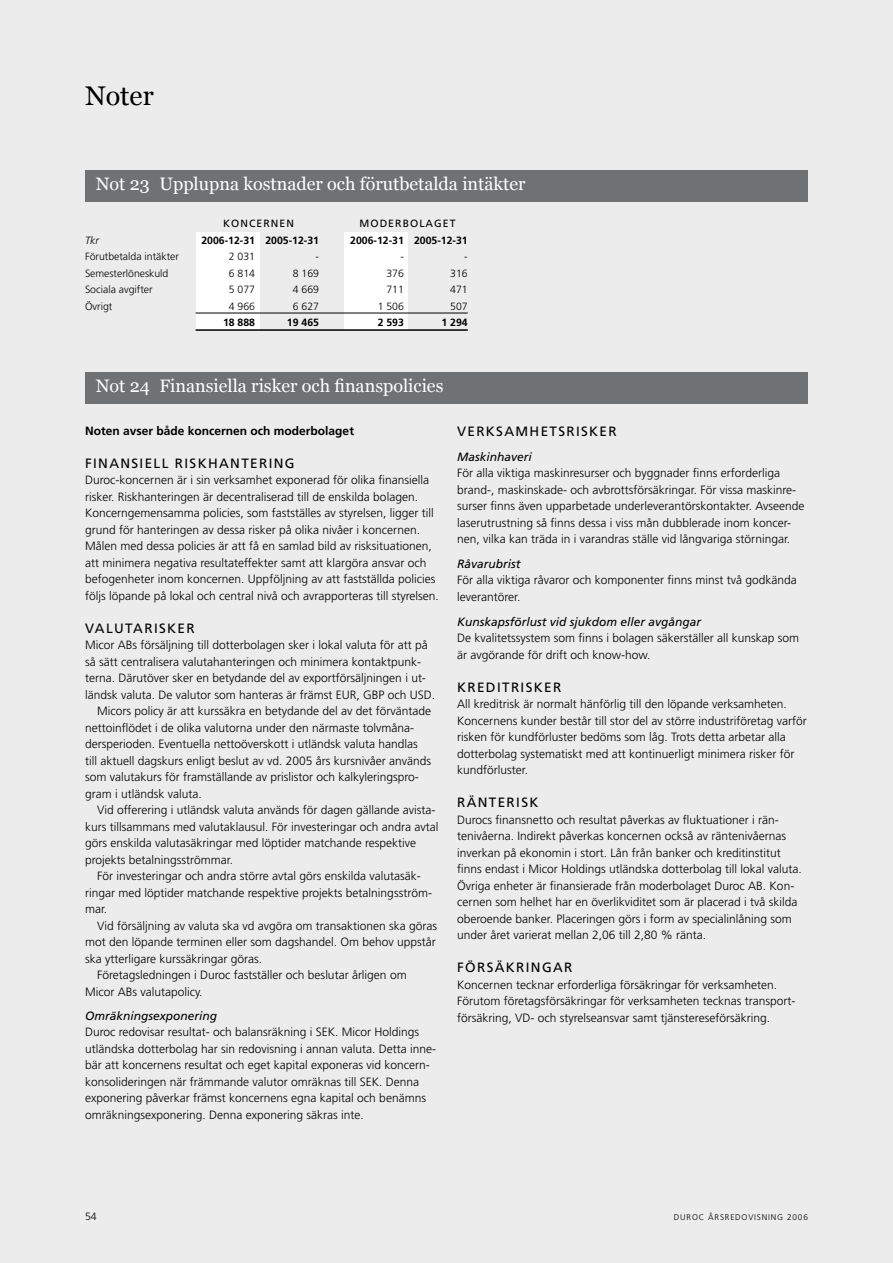
<style>
.page{position:relative;width:893px;height:1263px;background:#ececed}
.page>*{position:absolute;margin:0;border:0;box-sizing:border-box;transform-origin:0 0}
.t1{font:27px "Georgia";color:#000}
.t2{font:18px "Georgia";color:#fff}
.t3{font:13.5px "Frutiger";letter-spacing:.1em;color:#000}
.t4{font:300 12px/16.5px "Frutiger";color:#000}
.t5{font:italic 12px "Frutiger";color:#000}
.t6{font:700 12px "Frutiger";color:#000}
.t7{font:300 10.5px "Frutiger";color:#000}
.t8{font:700 10.5px "Frutiger";color:#000}
.t9{font:10.5px "Frutiger";color:#000}
.t10{font:italic 300 10.5px "Frutiger";color:#000}
.t11{font:300 8.25px "Frutiger";letter-spacing:.1em;color:#000}
</style>
<div class="page">
<div style="left:85px;top:170px;width:723px;height:32px;background:#707173"></div>
<div style="left:196px;top:232px;width:63px;height:98px;background:#fff"></div>
<div style="left:344px;top:232px;width:64px;height:98px;background:#fff"></div>
<hr style="left:196px;top:313px;width:272px;height:1px;background:#000">
<hr style="left:196px;top:329px;width:272px;height:2px;background:#000">
<div style="left:85px;top:372px;width:723px;height:32px;background:#707173"></div>
<h1 class="t1" style="left:85px;top:81px;width:70px">Noter</h1>
<h2 class="t2" style="left:96px;top:174px;width:431px">Not 23 Upplupna kostnader och förutbetalda intäkter</h2>
<p class="t9" style="left:223px;top:217px;width:5px">KONCERNENMODERBOL</p>
<p class="t9" style="left:426px;top:217px;width:17px">AGET</p>
<p class="t10" style="left:85px;top:234px;width:15px">Tkr</p>
<p class="t8" style="left:201px;top:234px;width:119px">2006-12-31 2005-12-31</p>
<p class="t8" style="left:350px;top:234px;width:119px">2006-12-31 2005-12-31</p>
<p class="t7" style="left:85px;top:251px;width:95px">Förutbetalda intäkter</p>
<p class="t7" style="left:229px;top:251px;width:23px">2 031---</p>
<p class="t7" style="left:85px;top:267px;width:85px">Semesterlöneskuld</p>
<p class="t7" style="left:229px;top:267px;width:28px">6 81 4</p>
<p class="t7" style="left:293px;top:267px;width:28px">8 1 69</p>
<p class="t7" style="left:386px;top:267px;width:19px">376</p>
<p class="t7" style="left:450px;top:267px;width:19px">31 6</p>
<p class="t7" style="left:85px;top:284px;width:69px">Sociala avgifter</p>
<p class="t7" style="left:229px;top:284px;width:28px">5 077</p>
<p class="t7" style="left:293px;top:284px;width:28px">4 669</p>
<p class="t7" style="left:386px;top:284px;width:11px">711</p>
<p class="t7" style="left:450px;top:284px;width:15px">471</p>
<p class="t7" style="left:85px;top:300px;width:29px">Övrigt</p>
<p class="t7" style="left:229px;top:300px;width:28px">4 966</p>
<p class="t7" style="left:293px;top:300px;width:28px">6 627</p>
<p class="t7" style="left:378px;top:300px;width:28px">1 506</p>
<p class="t7" style="left:450px;top:300px;width:19px">507</p>
<p class="t8" style="left:223px;top:316px;width:34px">18 888</p>
<p class="t8" style="left:287px;top:316px;width:34px">19 465</p>
<p class="t8" style="left:378px;top:316px;width:28px">2 593</p>
<p class="t8" style="left:441px;top:316px;width:28px">1 294</p>
<h2 class="t2" style="left:96px;top:376px;width:349px">Not 24 Finansiella risker och finanspolicies</h2>
<p class="t6" style="left:85px;top:423px;width:270px">Noten avser både koncernen och moderbolaget</p>
<p class="t3" style="left:85px;top:455px;width:211px">FINANSIELL RISKHANTERING</p>
<p class="t4" style="left:85px;top:472px;width:355px">Duroc-koncernen är i sin verksamhet exponerad för olika finansiella risker. Riskhanteringen är decentraliserad till de enskilda bolagen.<br>Koncerngemensamma policies, som fastställes av styrelsen, ligger till grund för hanteringen av dessa risker på olika nivåer i koncernen.<br>Målen med dessa policies är att få en samlad bild av risksituationen, att minimera negativa resultateffekter samt att klargöra ansvar och befogenheter inom koncernen. Uppföljning av att fastställda policies följs löpande på lokal och central nivå och avrapporteras till styrelsen.</p>
<p class="t3" style="left:85px;top:620px;width:111px">VALUTARISKER</p>
<p class="t4" style="left:85px;top:637px;width:344px">Micor ABs försäljning till dotterbolagen sker i lokal valuta för att på</p>
<p class="t4" style="left:85px;top:653px;width:338px">så sätt centralisera valutahanteringen och minimera kontaktpunk-</p>
<p class="t4" style="left:85px;top:670px;width:342px">terna. Därutöver sker en betydande del av exportförsäljningen i ut-</p>
<p class="t4" style="left:85px;top:686px;width:352px">ländsk valuta. De valutor som hanteras är främst EUR, GBP och USD.</p>
<p class="t4" style="left:97px;top:703px;width:336px">Micors policy är att kurssäkra en betydande del av det förväntade</p>
<p class="t4" style="left:85px;top:719px;width:330px">nettoinflödet i de olika valutorna under den närmaste tolvmåna-</p>
<p class="t4" style="left:85px;top:736px;width:334px">dersperioden. Eventuella nettoöverskott i utländsk valuta handlas</p>
<p class="t4" style="left:85px;top:752px;width:348px">till aktuell dagskurs enligt beslut av vd. 2005 års kursnivåer används</p>
<p class="t4" style="left:85px;top:769px;width:335px">som valutakurs för framställande av prislistor och kalkyleringspro-</p>
<p class="t4" style="left:85px;top:785px;width:118px">gram i utländsk valuta.</p>
<p class="t4" style="left:97px;top:802px;width:340px">Vid offerering i utländsk valuta används för dagen gällande avista-</p>
<p class="t4" style="left:85px;top:818px;width:355px">kurs tillsammans med valutaklausul. För investeringar och andra avtal</p>
<p class="t4" style="left:85px;top:835px;width:333px">görs enskilda valutasäkringar med löptider matchande respektive</p>
<p class="t4" style="left:85px;top:851px;width:150px">projekts betalningsströmmar.</p>
<p class="t4" style="left:97px;top:868px;width:325px">För investeringar och andra större avtal görs enskilda valutasäk-</p>
<p class="t4" style="left:85px;top:884px;width:348px">ringar med löptider matchande respektive projekts betalningsström-</p>
<p class="t4" style="left:85px;top:901px;width:24px">mar.</p>
<p class="t4" style="left:97px;top:917px;width:342px">Vid försäljning av valuta ska vd avgöra om transaktionen ska göras</p>
<p class="t4" style="left:85px;top:934px;width:352px">mot den löpande terminen eller som dagshandel. Om behov uppstår</p>
<p class="t4" style="left:85px;top:950px;width:179px">ska ytterligare kurssäkringar göras.</p>
<p class="t4" style="left:97px;top:967px;width:311px">Företagsledningen i Duroc fastställer och beslutar årligen om</p>
<p class="t4" style="left:85px;top:983px;width:119px">Micor ABs valutapolicy.</p>
<p class="t5" style="left:85px;top:1008px;width:134px">Omräkningsexponering</p>
<p class="t4" style="left:85px;top:1024px;width:353px">Duroc redovisar resultat- och balansräkning i SEK. Micor Holdings utländska dotterbolag har sin redovisning i annan valuta. Detta inne&shy;bär att koncernens resultat och eget kapital exponeras vid koncern&shy;konsolideringen när främmande valutor omräknas till SEK. Denna exponering påverkar främst koncernens egna kapital och benämns omräkningsexponering. Denna exponering säkras inte.</p>
<p class="t3" style="left:457px;top:423px;width:161px">VERKSAMHETSRISKER</p>
<p class="t5" style="left:457px;top:449px;width:76px">Maskinhaveri</p>
<p class="t4" style="left:457px;top:465px;width:349px">För alla viktiga maskinresurser och byggnader finns erforderliga brand-, maskinskade- och avbrottsförsäkringar. För vissa maskinre&shy;surser finns även upparbetade underleverantörskontakter. Avseende laserutrustning så finns dessa i viss mån dubblerade inom koncer&shy;nen, vilka kan träda in i varandras ställe vid långvariga störningar.</p>
<p class="t5" style="left:457px;top:557px;width:65px">Råvarubrist</p>
<p class="t4" style="left:457px;top:572px;width:341px">För alla viktiga råvaror och komponenter finns minst två godkända leverantörer.</p>
<p class="t5" style="left:457px;top:614px;width:246px">Kunskapsförlust vid sjukdom eller avgångar</p>
<p class="t4" style="left:457px;top:630px;width:344px">De kvalitetssystem som finns i bolagen säkerställer all kunskap som är avgörande för drift och know-how.</p>
<p class="t3" style="left:457px;top:679px;width:106px">KREDITRISKER</p>
<p class="t4" style="left:457px;top:696px;width:351px">All kreditrisk är normalt hänförlig till den löpande verksamheten.<br>Koncernens kunder består till stor del av större industriföretag varför risken för kundförluster bedöms som låg. Trots detta arbetar alla dotterbolag systematiskt med att kontinuerligt minimera risker för kundförluster.</p>
<p class="t3" style="left:457px;top:794px;width:83px">RÄNTERISK</p>
<p class="t4" style="left:457px;top:811px;width:346px">Durocs finansnetto och resultat påverkas av fluktuationer i rän&shy;tenivåerna. Indirekt påverkas koncernen också av räntenivåernas inverkan på ekonomin i stort. Lån från banker och kreditinstitut finns endast i Micor Holdings utländska dotterbolag till lokal valuta.<br>Övriga enheter är finansierade från moderbolaget Duroc AB. Kon&shy;cernen som helhet har en överlikviditet som är placerad i två skilda oberoende banker. Placeringen görs i form av specialinlåning som under året varierat mellan 2,06 till 2,80 % ränta.</p>
<p class="t3" style="left:457px;top:959px;width:117px">FÖRSÄKRINGAR</p>
<p class="t4" style="left:457px;top:976px;width:340px">Koncernen tecknar erforderliga försäkringar för verksamheten.<br>Förutom företagsförsäkringar för verksamheten tecknas transport&shy;försäkring, VD- och styrelseansvar samt tjänstereseförsäkring.</p>
<p class="t7" style="left:85px;top:1211px;width:13px">54</p>
<p class="t11" style="left:674px;top:1213px;width:135px">DUROC ÅRSREDOVISNING 2006</p>
</div>
